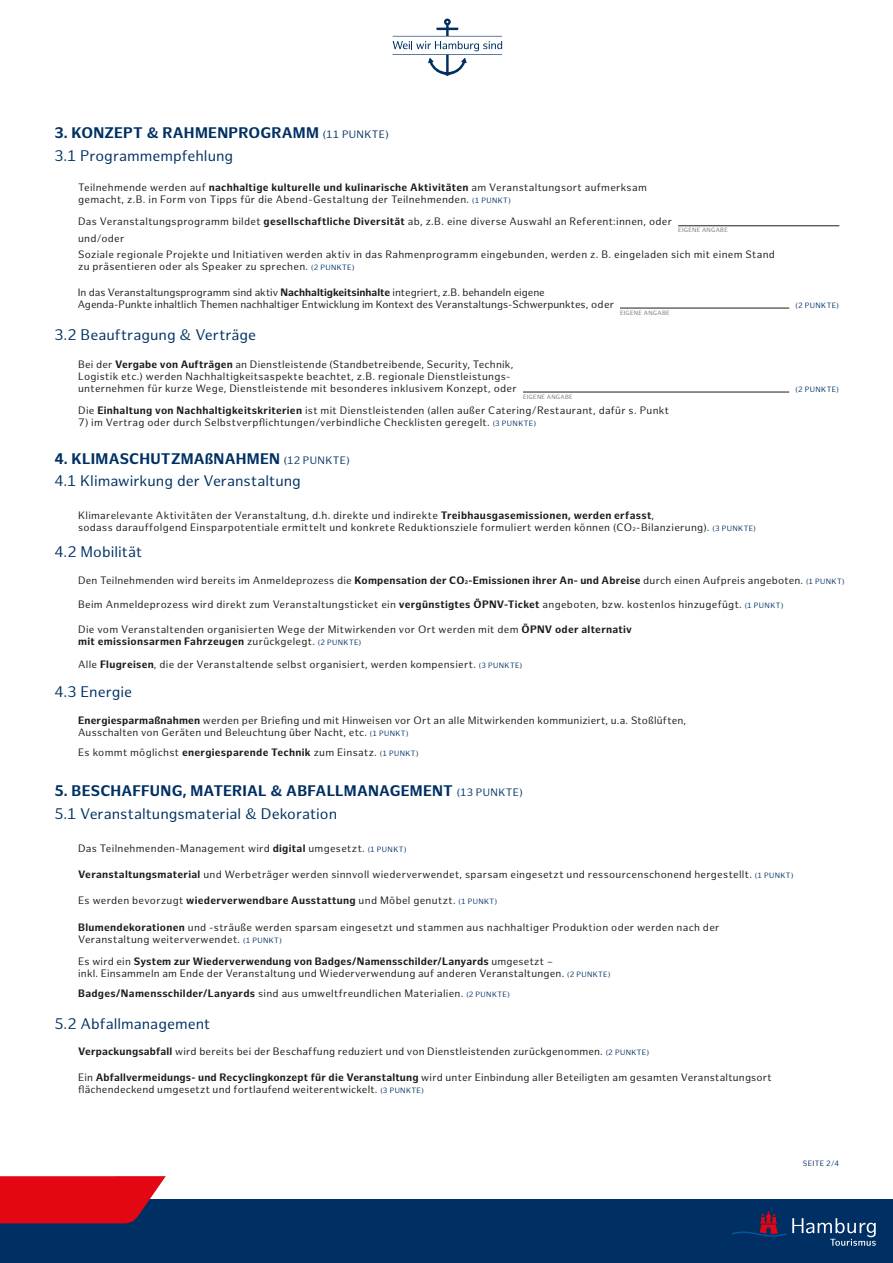
<style>
.page{position:relative;width:893px;height:1263px;background:#fff}
.page>*{position:absolute;margin:0;border:0;box-sizing:border-box;transform-origin:0 0}
.t1{font:700 15px/22.5px "Hamburg Sans";letter-spacing:.01em;color:#003063}
.t2{font:15px/22.5px "Hamburg Sans";color:#003063}
.t3{font:10.5px/12px "Hamburg Sans";letter-spacing:.025em;color:#1d1d1b}
.t4{font:10.5px/12px "Hamburg Sans";letter-spacing:-.005em;color:#1d1d1b}
.t5{font:7.5px "Hamburg Sans";letter-spacing:.045em;color:#003063}
.t6{font:6px "Hamburg Sans";letter-spacing:.045em;color:#706f6f}
.s1{font-weight:400;font-size:10.5px}
.s2{font-weight:400}
.s3{font-weight:700}
.s4{font-size:7.5px;color:#003063}
.s5{font-size:10.5px}
</style>
<div class="page">
<div style="left:0;top:1200px;width:893px;height:63px;background:#003063"></div>
<svg style="left:0;top:1176px;width:166px;height:47px;background:#d2101f"></svg>
<svg style="left:732px;top:1211px;width:54px;height:26px"></svg>
<svg style="left:792px;top:1218px;width:84px;height:28px"></svg>
<svg style="left:393px;top:19px;width:109px;height:57px"></svg>
<hr style="left:678px;top:226px;width:161px;height:1px;background:#1d1d1b">
<hr style="left:620px;top:308px;width:169px;height:1px;background:#1d1d1b">
<hr style="left:523px;top:392px;width:266px;height:1px;background:#1d1d1b">
<h1 class="t1" style="left:54px;top:122px;width:336px">3. KONZEPT &amp; RAHMENPROGRAMM <span class="s1">(11 PUNKTE)<br></span><span class="s2">3.1 Programmempfehlung</span></h1>
<p class="t3" style="left:78px;top:182px;width:570px">Teilnehmende werden auf <span class="s3">nachhaltige kulturelle und kulinarische Aktivitäten</span> am Veranstaltungsort aufmerksam gemacht, z.B. in Form von Tipps für die Abend-Gestaltung der Teilnehmenden. <span class="s4">(1 PUNKT)</span></p>
<p class="t3" style="left:78px;top:214px;width:698px;line-height:16.2px">Das Veranstaltungsprogramm bildet <span class="s3">gesellschaftliche Diversität</span> ab, z.B. eine diverse Auswahl an Referent:innen, oder<br>und/oder<br>Soziale regionale Projekte und Initiativen werden aktiv in das Rahmenprogramm eingebunden, werden z. B. eingeladen sich mit einem Stand</p>
<p class="t3" style="left:78px;top:261px;width:278px">zu präsentieren oder als Speaker zu sprechen. <span class="s4">(2 PUNKTE)</span></p>
<p class="t6" style="left:678px;top:227px;width:51px">EIGENE ANGABE</p>
<p class="t4" style="left:78px;top:287px;width:538px">In das Veranstaltungsprogramm sind aktiv <span class="s3">Nachhaltigkeitsinhalte</span> integriert, z.B. behandeln eigene<br>Agenda-Punkte inhaltlich Themen nachhaltiger Entwicklung im Kontext des Veranstaltungs-Schwerpunktes, oder</p>
<h1 class="t2" style="left:54px;top:324px;width:203px">3.2 Beauftragung &amp; Verträge</h1>
<p class="t6" style="left:620px;top:309px;width:51px">EIGENE ANGABE</p>
<p class="t3" style="left:78px;top:358px;width:440px">Bei der <span class="s3">Vergabe von Aufträgen</span> an Dienstleistende (Standbetreibende, Security, Technik,<br>Logistik etc.) werden Nachhaltigkeitsaspekte beachtet, z.B. regionale Dienstleistungs&shy;unternehmen für kurze Wege, Dienstleistende mit besonderes inklusivem Konzept, oder</p>
<p class="t6" style="left:523px;top:393px;width:51px">EIGENE ANGABE</p>
<p class="t3" style="left:78px;top:405px;width:592px">Die <span class="s3">Einhaltung von Nachhaltigkeitskriterien</span> ist mit Dienstleistenden (allen außer Catering/Restaurant, dafür s. Punkt</p>
<p class="t3" style="left:78px;top:417px;width:459px">7) im Vertrag oder durch Selbstverpflichtungen/verbindliche Checklisten geregelt. <span class="s4">(3 PUNKTE)</span></p>
<h1 class="t2" style="left:54px;top:448px;width:297px"><span class="s3">4. KLIMASCHUTZMAßNAHMEN</span> <span class="s5">(12 PUNKTE)<br></span>4.1 Klimawirkung der Veranstaltung</h1>
<p class="t3" style="left:78px;top:509px;width:679px">Klimarelevante Aktivitäten der Veranstaltung, d.h. direkte und indirekte <span class="s3">Treibhausgasemissionen, werden erfasst</span>,<br>sodass darauffolgend Einsparpotentiale ermittelt und konkrete Reduktionsziele formuliert werden können (CO2-Bilanzierung). <span class="s4">(3 PUNKTE)</span></p>
<h1 class="t2" style="left:54px;top:541px;width:89px">4.2 Mobilität</h1>
<p class="t5" style="left:796px;top:301px;width:45px">(2 PUNKTE)</p>
<p class="t5" style="left:796px;top:385px;width:45px">(2 PUNKTE)</p>
<p class="t3" style="left:78px;top:574px;width:768px">Den Teilnehmenden wird bereits im Anmeldeprozess die <span class="s3">Kompensation der CO2-Emissionen ihrer An- und Abreise</span> durch einen Aufpreis angeboten. <span class="s4">(1 PUNKT)</span></p>
<p class="t3" style="left:78px;top:599px;width:707px">Beim Anmeldeprozess wird direkt zum Veranstaltungsticket ein <span class="s3">vergünstigtes ÖPNV-Ticket</span> angeboten, bzw. kostenlos hinzugefügt. <span class="s4">(1 PUNKT)</span></p>
<p class="t3" style="left:78px;top:623px;width:555px">Die vom Veranstaltenden organisierten Wege der Mitwirkenden vor Ort werden mit dem <span class="s3">ÖPNV oder alternativ mit emissionsarmen Fahrzeugen</span> zurückgelegt. <span class="s4">(2 PUNKTE)</span></p>
<p class="t3" style="left:78px;top:659px;width:446px">Alle <span class="s3">Flugreisen</span>, die der Veranstaltende selbst organisiert, werden kompensiert. <span class="s4">(3 PUNKTE)</span></p>
<h1 class="t2" style="left:54px;top:681px;width:79px">4.3 Energie</h1>
<p class="t3" style="left:78px;top:714px;width:610px"><span class="s3">Energiesparmaßnahmen</span> werden per Briefing und mit Hinweisen vor Ort an alle Mitwirkenden kommuniziert, u.a. Stoßlüften,<br>Ausschalten von Geräten und Beleuchtung über Nacht, etc. <span class="s4">(1 PUNKT)</span></p>
<p class="t3" style="left:78px;top:746px;width:342px">Es kommt möglichst <span class="s3">energiesparende Technik</span> zum Einsatz. <span class="s4">(1 PUNKT)</span></p>
<h1 class="t1" style="left:54px;top:780px;width:470px">5. BESCHAFFUNG, MATERIAL &amp; ABFALLMANAGEMENT <span class="s1">(13 PUNKTE)<br></span><span class="s2">5.1 Veranstaltungsmaterial &amp; Dekoration</span></h1>
<p class="t3" style="left:78px;top:842px;width:330px">Das Teilnehmenden-Management wird <span class="s3">digital</span> umgesetzt. <span class="s4">(1 PUNKT)</span></p>
<p class="t3" style="left:78px;top:869px;width:717px"><span class="s3">Veranstaltungsmaterial</span> und Werbeträger werden sinnvoll wiederverwendet, sparsam eingesetzt und ressourcenschonend hergestellt. <span class="s4">(1 PUNKT)</span></p>
<p class="t3" style="left:78px;top:895px;width:421px">Es werden bevorzugt <span class="s3">wiederverwendbare Ausstattung</span> und Möbel genutzt. <span class="s4">(1 PUNKT)</span></p>
<p class="t3" style="left:78px;top:921px;width:643px"><span class="s3">Blumendekorationen</span> und -sträuße werden sparsam eingesetzt und stammen aus nachhaltiger Produktion oder werden nach der<br>Veranstaltung weiterverwendet. <span class="s4">(1 PUNKT)</span></p>
<p class="t3" style="left:78px;top:955px;width:534px">Es wird ein <span class="s3">System zur Wiederverwendung von Badges/Namensschilder/Lanyards</span> umgesetzt –<br>inkl. Einsammeln am Ende der Veranstaltung und Wiederverwendung auf anderen Veranstaltungen. <span class="s4">(2 PUNKTE)</span></p>
<p class="t3" style="left:78px;top:987px;width:433px"><span class="s3">Badges/Namensschilder/Lanyards</span> sind aus umweltfreundlichen Materialien. <span class="s4">(2 PUNKTE)</span></p>
<h1 class="t2" style="left:54px;top:1013px;width:157px">5.2 Abfallmanagement</h1>
<p class="t3" style="left:78px;top:1046px;width:572px"><span class="s3">Verpackungsabfall</span> wird bereits bei der Beschaffung reduziert und von Dienstleistenden zurückgenommen. <span class="s4">(2 PUNKTE)</span></p>
<p class="t3" style="left:78px;top:1071px;width:695px">Ein <span class="s3">Abfallvermeidungs- und Recyclingkonzept für die Veranstaltung</span> wird unter Einbindung aller Beteiligten am gesamten Veranstaltungsort flächendeckend umgesetzt und fortlaufend weiterentwickelt. <span class="s4">(3 PUNKTE)</span></p>
<p class="t5" style="left:803px;top:1159px;width:38px">SEITE 2/4</p>
</div>
